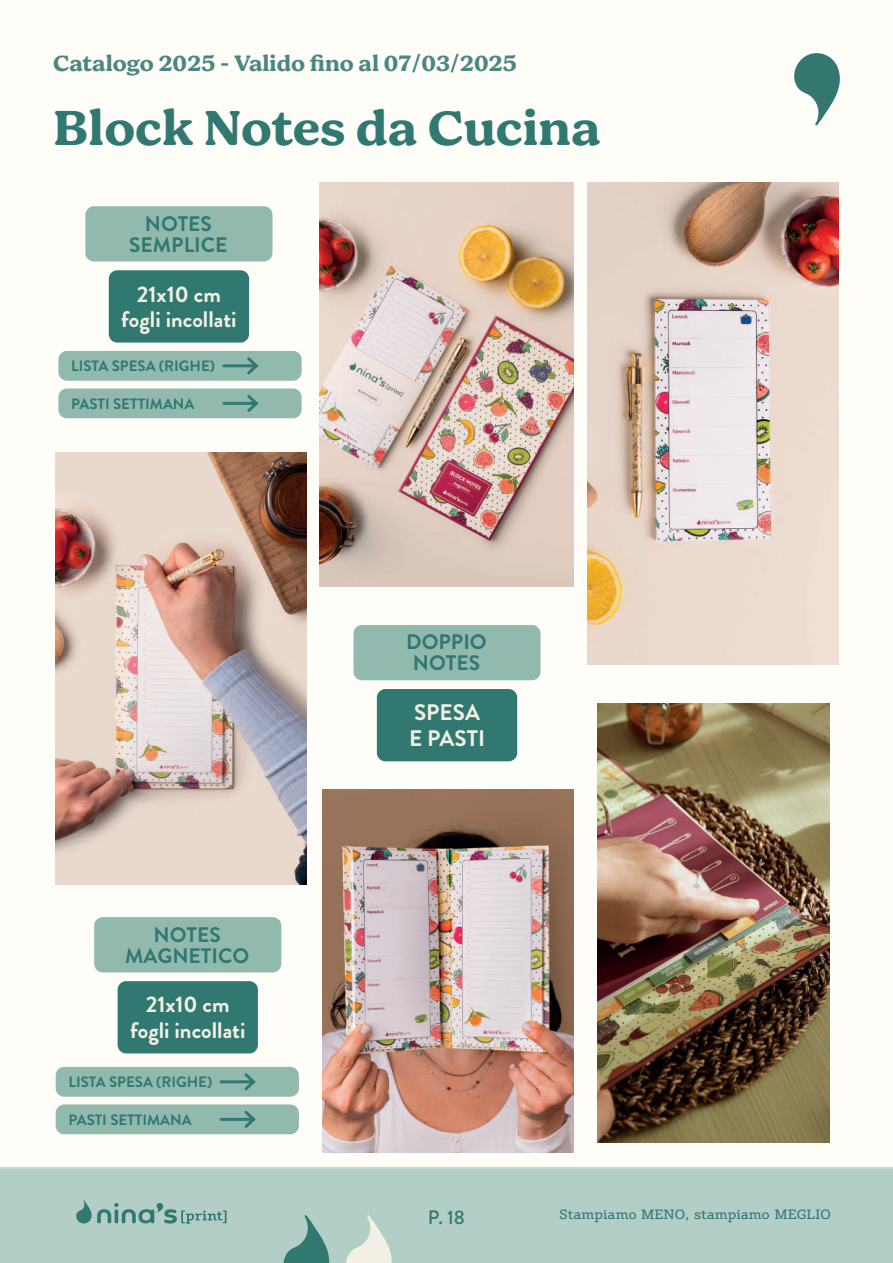
<style>
.page{position:relative;width:893px;height:1263px;background:#fff}
.page>*{position:absolute;margin:0;border:0;box-sizing:border-box;transform-origin:0 0}
.t1{font:700 49.5px "Bogue";color:#317870}
.t2{font:700 22.5px/25.5px "Brandon Grotesque";color:#f1f0e3;text-align:center}
.t3{font:700 22.5px "Bogue";color:#34776f}
.t4{font:700 21px/21px "Brandon Grotesque";color:#317870;text-align:center}
.t5{font:500 19.5px "Brandon Grotesque";color:#317870}
.t6{font:700 15px "Brandon Grotesque";color:#317870}
.t7{font:13.5px "Vaccine";color:#317870}
</style>
<div class="page">
<div style="left:0;top:1167px;width:893px;height:96px;background:#b2cec6"></div>
<div style="left:0;top:0;width:893px;height:1168px;background:#fefdf8"></div>
<svg style="left:794px;top:53px;width:46px;height:73px"></svg>
<svg style="left:283px;top:1215px;width:46px;height:48px"></svg>
<svg style="left:346px;top:1215px;width:46px;height:48px"></svg>
<svg style="left:76px;top:1200px;width:151px;height:24px"></svg>
<img style="left:597px;top:703px;width:232px;height:439px">
<img style="left:322px;top:789px;width:251px;height:363px">
<img style="left:587px;top:182px;width:251px;height:483px">
<img style="left:56px;top:452px;width:251px;height:432px">
<img style="left:320px;top:182px;width:253px;height:405px">
<div style="left:85px;top:206px;width:187px;height:55px;background:#92b9ae;border-radius:9px"></div>
<div style="left:109px;top:270px;width:140px;height:73px;background:#317870;border-radius:9px"></div>
<div style="left:58px;top:351px;width:244px;height:30px;background:#92b9ae;border-radius:9px"></div>
<hr style="left:224px;top:364px;width:32px;height:3px;background:#317870">
<svg style="left:244px;top:357px;width:15px;height:18px"></svg>
<div style="left:58px;top:388px;width:244px;height:30px;background:#92b9ae;border-radius:9px"></div>
<hr style="left:224px;top:402px;width:32px;height:3px;background:#317870">
<svg style="left:247px;top:395px;width:12px;height:17px"></svg>
<div style="left:94px;top:917px;width:187px;height:55px;background:#92b9ae;border-radius:9px"></div>
<div style="left:118px;top:981px;width:140px;height:72px;background:#317870;border-radius:9px"></div>
<div style="left:56px;top:1067px;width:243px;height:30px;background:#92b9ae;border-radius:9px"></div>
<hr style="left:221px;top:1080px;width:33px;height:3px;background:#317870">
<svg style="left:242px;top:1073px;width:14px;height:18px"></svg>
<div style="left:56px;top:1104px;width:243px;height:30px;background:#92b9ae;border-radius:9px"></div>
<hr style="left:221px;top:1118px;width:33px;height:3px;background:#317870">
<svg style="left:242px;top:1111px;width:14px;height:17px"></svg>
<div style="left:353px;top:625px;width:188px;height:55px;background:#92b9ae;border-radius:9px"></div>
<div style="left:377px;top:689px;width:140px;height:72px;background:#317870;border-radius:9px"></div>
<h2 class="t3" style="left:53px;top:50px;width:465px">Catalogo 2025 - Valido fino al 07/03/2025</h2>
<h1 class="t1" style="left:53px;top:99px;width:549px">Block Notes da Cucina</h1>
<h3 class="t4" style="left:129px;top:213px;width:100px">NOTES<br>SEMPLICE</h3>
<h2 class="t2" style="left:121px;top:281px;width:117px">21x10 cm fogli incollati</h2>
<p class="t6" style="left:71px;top:355px;width:145px">LISTA SPESA (RIGHE)</p>
<p class="t6" style="left:71px;top:393px;width:125px">PASTI SETTIMANA</p>
<h3 class="t4" style="left:125px;top:924px;width:125px">NOTES<br>MAGNETICO</h3>
<h2 class="t2" style="left:130px;top:992px;width:117px">21x10 cm fogli incollati</h2>
<p class="t6" style="left:68px;top:1071px;width:145px">LISTA SPESA (RIGHE)</p>
<p class="t6" style="left:68px;top:1109px;width:125px">PASTI SETTIMANA</p>
<h3 class="t4" style="left:406px;top:632px;width:82px">DOPPIO<br>NOTES</h3>
<h2 class="t2" style="left:409px;top:700px;width:78px;text-align:left">SPESA<br>E PASTI</h2>
<h3 class="t5" style="left:428px;top:1204px;width:39px">P. 18</h3>
<p class="t7" style="left:560px;top:1206px;width:273px">Stampiamo MENO, stampiamo MEGLIO</p>
</div>
